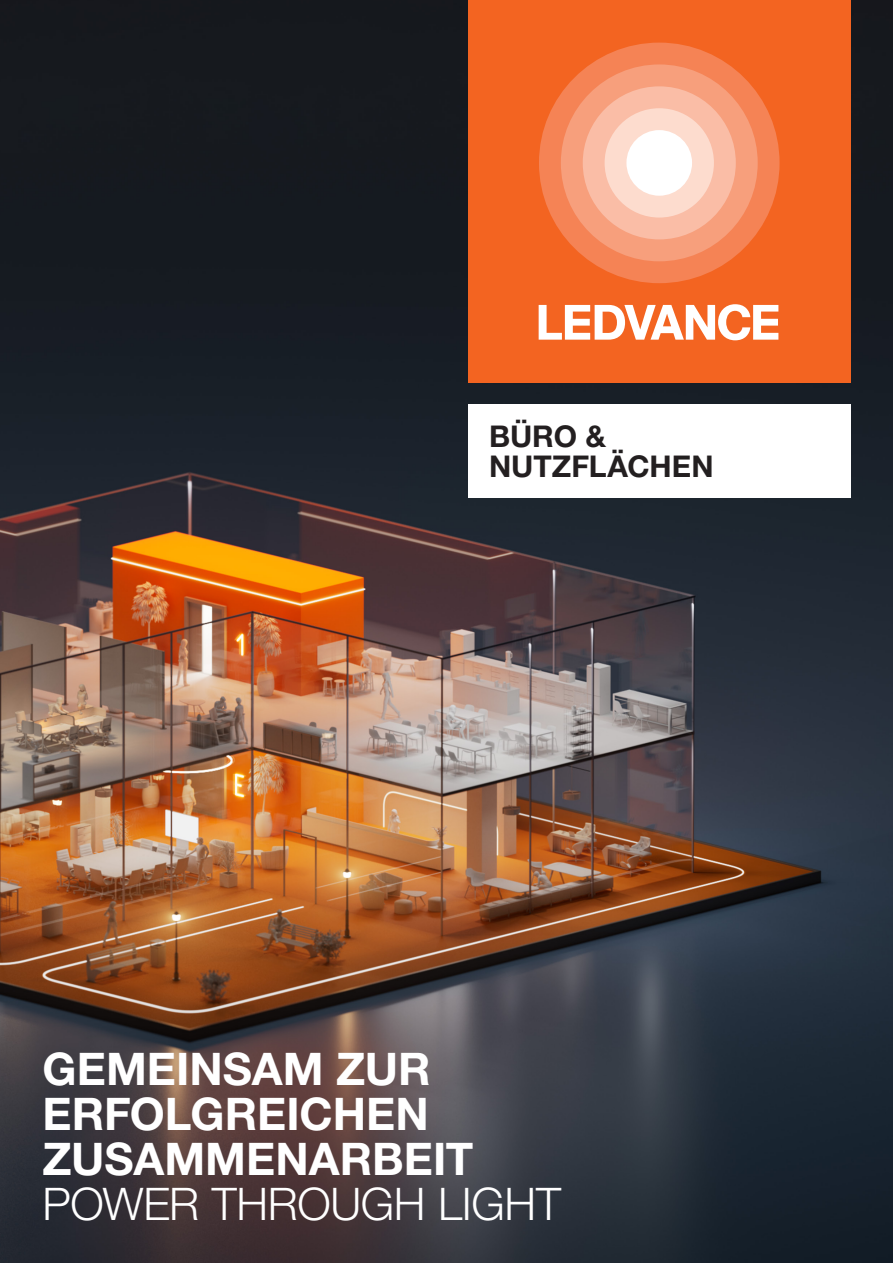
<style>
.page{position:relative;width:893px;height:1263px;background:#fff}
.page>*{position:absolute;margin:0;border:0;box-sizing:border-box;transform-origin:0 0}
.t1{font:700 45px/45px "Helvetica Neue LT Std";color:#fff}
.t2{font:300 45px "Helvetica Neue LT Std";letter-spacing:-.01em;color:#fff}
.t3{font:700 30px/30px "Helvetica Neue LT Std";color:#231f20}
</style>
<div class="page">
<img style="left:0;top:0;width:893px;height:1263px">
<div style="left:468px;top:404px;width:382px;height:94px;background:#fff"></div>
<div style="left:468px;top:0;width:382px;height:383px;background:#f36421"></div>
<svg style="left:539px;top:304px;width:239px;height:36px"></svg>
<div style="left:539px;top:43px;width:241px;height:240px;background:#f58355;border-radius:50%"></div>
<div style="left:561px;top:64px;width:197px;height:197px;background:#f79f7c;border-radius:50%"></div>
<div style="left:583px;top:86px;width:153px;height:153px;background:#fabda6;border-radius:50%"></div>
<div style="left:605px;top:108px;width:109px;height:110px;background:#fddcce;border-radius:50%"></div>
<div style="left:626px;top:130px;width:66px;height:66px;background:#fff;border-radius:50%"></div>
<p class="t3" style="left:489px;top:420px;width:226px">BÜRO &amp;<br>NUTZFLÄCHEN</p>
<p class="t1" style="left:43px;top:1046px;width:432px">GEMEINSAM ZUR<br>ERFOLGREICHEN<br>ZUSAMMENARBEIT</p>
<p class="t2" style="left:43px;top:1177px;width:520px">POWER THROUGH LIGHT</p>
</div>
